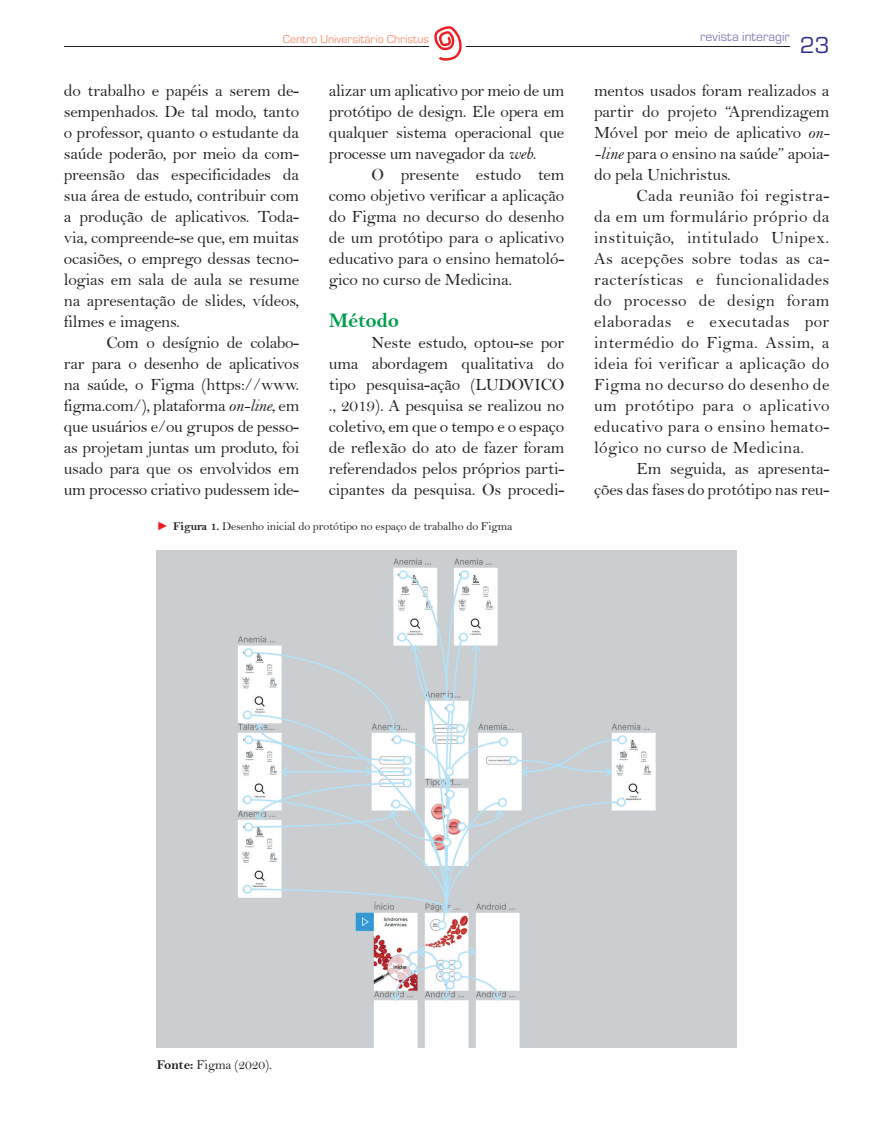
<style>
.page{position:relative;width:872px;height:1127px;background:#fff}
.page>*{position:absolute;margin:0;border:0;box-sizing:border-box;transform-origin:0 0}
.t1{font:24px "Eurostile";color:#2e3092}
.t2{font:21px "Bell MT Bold";letter-spacing:-.02em;color:#009e4b}
.t3{font:17.25px/21px "Bell";letter-spacing:-.01em;color:#231f20;text-align:justify}
.t4{font:13.5px "Bell";letter-spacing:-.01em;color:#231f20}
.t5{font:13.5px "Eurostile";letter-spacing:.005em;color:#8781bd}
.t6{font:12px "Bell";letter-spacing:-.01em;color:#231f20}
.t7{font:12px "Eurostile";color:#f6977a}
.s1{font-family:"Bell MT Italic"}
.s2{font-family:"Arial";font-style:italic;color:#ee1d23}
.s3{font-family:"Bell MT Bold"}
</style>
<div class="page">
<svg style="left:434px;top:26px;width:28px;height:35px"></svg>
<hr style="left:64px;top:46px;width:364px;height:1px;background:#231f20">
<hr style="left:466px;top:46px;width:323px;height:1px;background:#231f20">
<img style="left:157px;top:551px;width:579px;height:496px">
<p class="t7" style="left:283px;top:30px;width:148px">Centro Universitário Christus</p>
<p class="t5" style="left:700px;top:28px;width:91px">revista interagir</p>
<h1 class="t1" style="left:800px;top:29px;width:31px">23</h1>
<p class="t3" style="left:64px;top:80px;width:237px">do trabalho e papéis a serem de&shy;sempenhados. De tal modo, tanto o professor, quanto o estudante da saúde poderão, por meio da com&shy;preensão das especificidades da sua área de estudo, contribuir com a produção de aplicativos. Toda&shy;via, compreende-se que, em muitas ocasiões, o emprego dessas tecno&shy;logias em sala de aula se resume na apresentação de slides, vídeos, filmes e imagens.</p>
<p class="t3" style="left:64px;top:332px;width:237px;text-indent:43px">Com o desígnio de colabo&shy;rar para o desenho de aplicativos na saúde, o Figma (https://www. figma.com/), plataforma <span class="s1">on-line</span>, em que usuários e/ou grupos de pesso&shy;as projetam juntas um produto, foi usado para que os envolvidos em um processo criativo pudessem ide-</p>
<p class="t3" style="left:329px;top:80px;width:237px">alizar um aplicativo por meio de um protótipo de design. Ele opera em qualquer sistema operacional que processe um navegador da <span class="s1">web</span>.</p>
<p class="t3" style="left:329px;top:164px;width:237px;text-indent:43px">O presente estudo tem como objetivo verificar a aplicação do Figma no decurso do desenho de um protótipo para o aplicativo educativo para o ensino hematoló&shy;gico no curso de Medicina.</p>
<p class="t2" style="left:329px;top:308px;width:72px">Método</p>
<p class="t3" style="left:329px;top:332px;width:237px;text-indent:43px">Neste estudo, optou-se por uma abordagem qualitativa do tipo pesquisa-ação (LUDOVICO ., 2019). A pesquisa se realizou no coletivo, em que o tempo e o espaço de reflexão do ato de fazer foram referendados pelos próprios parti&shy;cipantes da pesquisa. Os procedi-</p>
<p class="t6" style="left:157px;top:519px;width:357px"><span class="s2">►</span> <span class="s3">Figura 1.</span> Desenho inicial do protótipo no espaço de trabalho do Figma</p>
<p class="t3" style="left:594px;top:80px;width:237px">mentos usados foram realizados a partir do projeto “Aprendizagem Móvel por meio de aplicativo <span class="s1">on--line</span> para o ensino na saúde” apoia&shy;do pela Unichristus.</p>
<p class="t3" style="left:594px;top:185px;width:237px;text-indent:43px">Cada reunião foi registra&shy;da em um formulário próprio da instituição, intitulado Unipex.<br>As acepções sobre todas as ca&shy;racterísticas e funcionalidades do processo de design foram elaboradas e executadas por intermédio do Figma. Assim, a ideia foi verificar a aplicação do Figma no decurso do desenho de um protótipo para o aplicativo educativo para o ensino hemato&shy;lógico no curso de Medicina.</p>
<p class="t3" style="left:594px;top:458px;width:237px;text-align:right">Em seguida, as apresenta-<br>ções das fases do protótipo nas reu-</p>
<p class="t4" style="left:157px;top:1057px;width:117px"><span class="s3">Fonte:</span> Figma (2020).</p>
</div>
